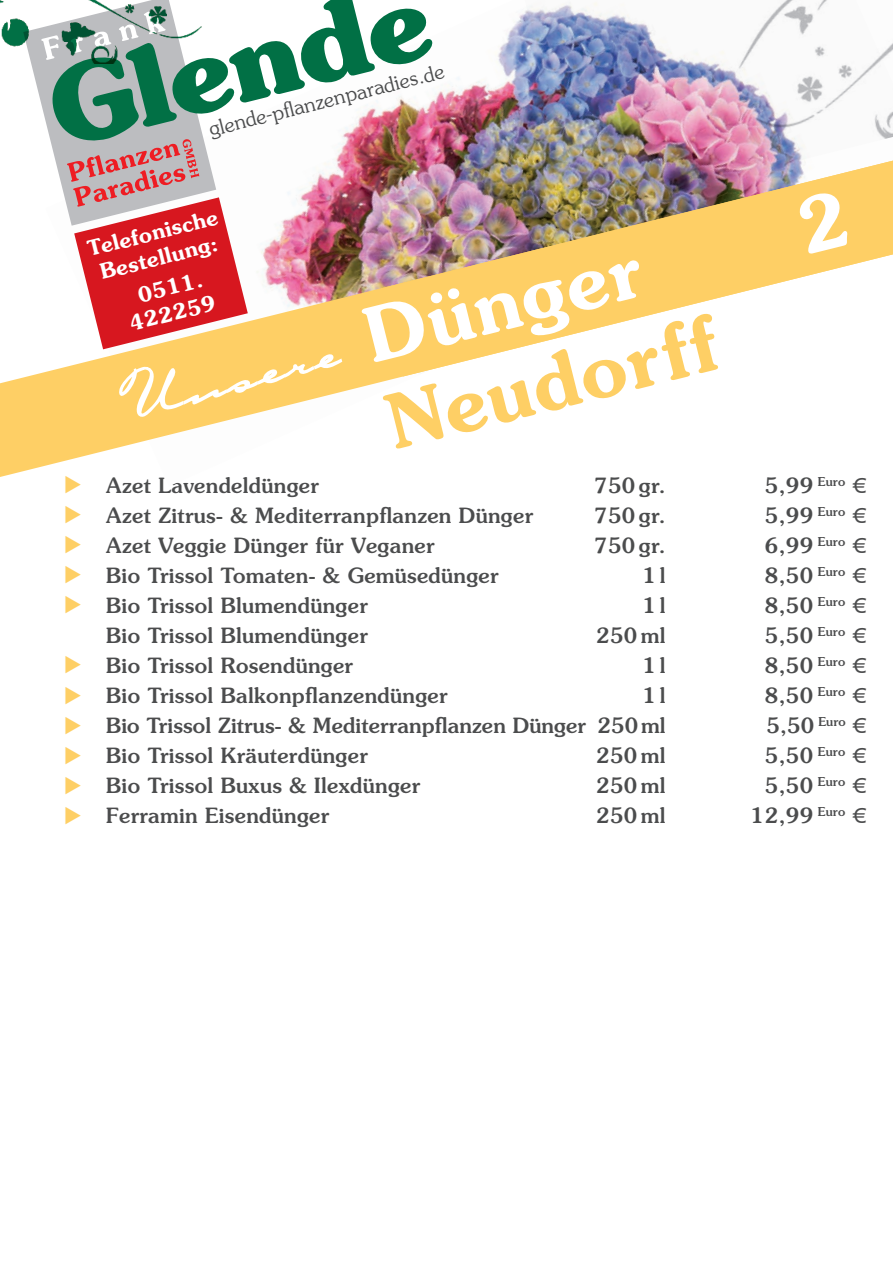
<style>
.page{position:relative;width:893px;height:1263px;background:#fff}
.page>*{position:absolute;margin:0;border:0;box-sizing:border-box;transform-origin:0 0}
.t1{font:600 75px "Souvenir";color:#fecf65}
.t2{font:600 75px "Souvenir";color:#fff}
.t3{font:500 21px "Souvenir";letter-spacing:.02em;color:#4b4c4d}
.t4{font:600 21px/25.5px "Souvenir";color:#fff;text-align:center}
.t5{font:300 20.4px "Souvenir";color:#4b4c4d}
</style>
<div class="page">
<img style="left:432px;top:14px;width:92px;height:147px">
<img style="left:0;top:0;width:23px;height:47px">
<svg style="left:0;top:377px;width:236px;height:100px;fill:#fecf65"></svg>
<img style="left:524px;top:0;width:369px;height:161px">
<img style="left:432px;top:161px;width:461px;height:209px">
<img style="left:23px;top:0;width:409px;height:418px">
<div style="left:795px;top:189px;width:55px;height:65px;background:#fecf65"></div>
<svg style="left:66px;top:476px;width:15px;height:1px"></svg>
<p class="t5" style="left:206px;top:117px;width:243px;rotate:-14deg">glende-pfl anzenparadies.de</p>
<p class="t4" style="left:85px;top:237px;width:135px;rotate:-14deg">Telefonische<br>Bestellung:</p>
<p class="t4" style="left:135px;top:283px;width:67px;rotate:-14deg">0511.</p>
<p class="t4" style="left:127px;top:311px;width:89px;rotate:-14deg">422259</p>
<p class="t2" style="left:355px;top:290px;width:284px;rotate:-14deg">Dünger</p>
<p class="t1" style="left:376px;top:376px;width:340px;rotate:-14deg">Neudorff</p>
<p class="t3" style="left:106px;top:472px;width:214px">Azet Lavendeldünger</p>
<p class="t3" style="left:594px;top:472px;width:73px">750 gr.</p>
<p class="t3" style="left:765px;top:472px;width:96px">5,99 <sup>Euro</sup> €</p>
<p class="t3" style="left:106px;top:502px;width:428px">Azet Zitrus- &amp; Mediterranpflanzen Dünger</p>
<p class="t3" style="left:594px;top:502px;width:73px">750 gr.</p>
<p class="t3" style="left:765px;top:502px;width:96px">5,99 <sup>Euro</sup> €</p>
<p class="t3" style="left:106px;top:532px;width:330px">Azet Veggie Dünger für Veganer</p>
<p class="t3" style="left:594px;top:532px;width:73px">750 gr.</p>
<p class="t3" style="left:765px;top:532px;width:96px">6,99 <sup>Euro</sup> €</p>
<p class="t3" style="left:106px;top:562px;width:394px">Bio Trissol Tomaten- &amp; Gemüsedünger</p>
<p class="t3" style="left:643px;top:562px;width:24px">1l</p>
<p class="t3" style="left:765px;top:562px;width:96px">8,50 <sup>Euro</sup> €</p>
<p class="t3" style="left:106px;top:592px;width:263px">Bio Trissol Blumendünger</p>
<p class="t3" style="left:643px;top:592px;width:24px">1l</p>
<p class="t3" style="left:765px;top:592px;width:96px">8,50 <sup>Euro</sup> €</p>
<p class="t3" style="left:106px;top:622px;width:263px">Bio Trissol Blumendünger</p>
<p class="t3" style="left:596px;top:622px;width:71px">250 ml</p>
<p class="t3" style="left:765px;top:622px;width:96px">5,50 <sup>Euro</sup> €</p>
<p class="t3" style="left:106px;top:652px;width:248px">Bio Trissol Rosendünger</p>
<p class="t3" style="left:643px;top:652px;width:24px">1l</p>
<p class="t3" style="left:765px;top:652px;width:96px">8,50 <sup>Euro</sup> €</p>
<p class="t3" style="left:106px;top:682px;width:343px">Bio Trissol Balkonpflanzendünger</p>
<p class="t3" style="left:643px;top:682px;width:24px">1l</p>
<p class="t3" style="left:765px;top:682px;width:96px">8,50 <sup>Euro</sup> €</p>
<p class="t3" style="left:106px;top:712px;width:561px">Bio Trissol Zitrus- &amp; Mediterranpflanzen Dünger 250ml</p>
<p class="t3" style="left:766px;top:712px;width:94px">5,50 <sup>Euro</sup> €</p>
<p class="t3" style="left:106px;top:742px;width:263px">Bio Trissol Kräuterdünger</p>
<p class="t3" style="left:596px;top:742px;width:71px">250 ml</p>
<p class="t3" style="left:765px;top:742px;width:96px">5,50 <sup>Euro</sup> €</p>
<p class="t3" style="left:106px;top:772px;width:315px">Bio Trissol Buxus &amp; Ilexdünger</p>
<p class="t3" style="left:596px;top:772px;width:71px">250 ml</p>
<p class="t3" style="left:765px;top:772px;width:96px">5,50 <sup>Euro</sup> €</p>
<p class="t3" style="left:106px;top:802px;width:224px">Ferramin Eisendünger</p>
<p class="t3" style="left:596px;top:802px;width:71px">250 ml</p>
<p class="t3" style="left:751px;top:802px;width:110px">12,99 <sup>Euro</sup> €</p>
</div>
